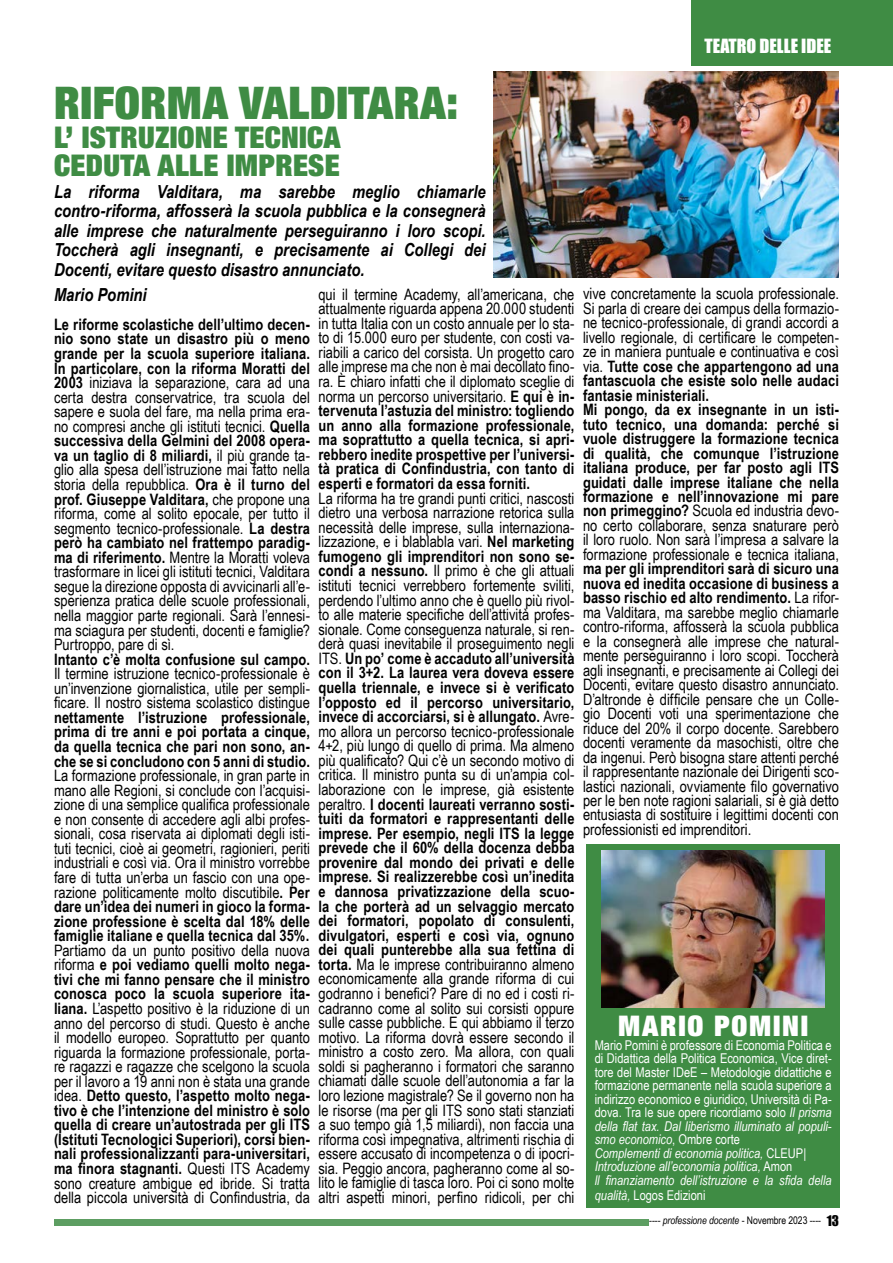
<style>
.page{position:relative;width:893px;height:1263px;background:#fff}
.page>*{position:absolute;margin:0;border:0;box-sizing:border-box;transform-origin:0 0}
.t1{font:900 expanded 45.15px "Helvetica Neue";letter-spacing:.01em;color:#3f8c44}
.t2{font:900 expanded 30px/28.5px "Helvetica Neue";letter-spacing:.01em;color:#3f8c44}
.t3{font:900 expanded 28.5px "Helvetica Neue";letter-spacing:.06em;color:#fff}
.t4{font:italic 700 18px/19.5px "Arial Narrow";color:#000;text-align:justify}
.t5{font:18px "Impact";color:#fff}
.t6{font:15.75px/14.5px "Arial Narrow";color:#000;text-align:justify}
.t7{font:700 15.75px/14.5px "Arial Narrow";letter-spacing:.005em;color:#000;text-align:justify}
.t8{font:13.5px/13.5px "Arial Narrow";color:#fff}
.t9{font:10.5px "Arial Narrow";letter-spacing:-.005em;color:#000}
.s1{font-weight:700}
.s2{font-style:italic}
.s3{font-family:"Impact";font-size:13.5px}
</style>
<div class="page">
<div style="left:54px;top:1219px;width:594px;height:6px;background:#5d9e62"></div>
<div style="left:692px;top:0;width:201px;height:65px;background:#3f8c44"></div>
<img style="left:493px;top:72px;width:346px;height:206px">
<div style="left:586px;top:844px;width:253px;height:364px;background:#3f8c44"></div>
<img style="left:602px;top:850px;width:222px;height:158px">
<p class="t5" style="left:705px;top:32px;width:128px">TEATRO DELLE IDEE</p>
<h1 class="t1" style="left:54px;top:74px;width:405px">RIFORMA VALDITARA:</h1>
<h2 class="t2" style="left:54px;top:122px;width:288px">L’ ISTRUZIONE TECNICA<br>CEDUTA ALLE IMPRESE</h2>
<p class="t4" style="left:54px;top:181px;width:433px">La riforma Valditara, ma sarebbe meglio chiamarle contro-riforma, affosserà la scuola pubblica e la consegnerà alle imprese che naturalmente perseguiranno i loro scopi.<br>Toccherà agli insegnanti, e precisamente ai Collegi dei Docenti, evitare questo disastro annunciato.</p>
<p class="t4" style="left:54px;top:284px;width:94px">Mario Pomini</p>
<p class="t6" style="left:318px;top:286px;width:257px">qui il termine Academy, all’americana, che attualmente riguarda appena 20.000 studenti in tutta Italia con un costo annuale per lo sta&shy;to di 15.000 euro per studente, con costi va&shy;riabili a carico del corsista. Un progetto caro alle imprese ma che non è mai decollato fino&shy;ra. È chiaro infatti che il diplomato sceglie di norma un percorso universitario. <span class="s1">E qui è in&shy;tervenuta l’astuzia del ministro: togliendo un anno alla formazione professionale, ma soprattutto a quella tecnica, si apri&shy;rebbero inedite prospettive per l’universi&shy;tà pratica di Confindustria, con tanto di esperti e formatori da essa forniti.</span></p>
<p class="t6" style="left:318px;top:490px;width:258px">La riforma ha tre grandi punti critici, nascosti dietro una verbosa narrazione retorica sulla necessità delle imprese, sulla internaziona&shy;lizzazione, e i blablabla vari. <span class="s1">Nel marketing fumogeno gli imprenditori non sono se&shy;condi a nessuno.</span> Il primo è che gli attuali istituti tecnici verrebbero fortemente sviliti, perdendo l’ultimo anno che è quello più rivol&shy;to alle materie specifiche dell’attività profes&shy;sionale. Come conseguenza naturale, si ren&shy;derà quasi inevitabile il proseguimento negli ITS. <span class="s1">Un po’ come è accaduto all’università con il 3+2. La laurea vera doveva essere quella triennale, e invece si è verificato l’opposto ed il percorso universitario, invece di accorciarsi, si è allungato.</span> Avre&shy;mo allora un percorso tecnico-professionale 4+2, più lungo di quello di prima. Ma almeno più qualificato? Qui c’è un secondo motivo di critica. Il ministro punta su di un’ampia col&shy;laborazione con le imprese, già esistente peraltro. <span class="s1">I docenti laureati verranno sosti&shy;tuiti da formatori e rappresentanti delle imprese. Per esempio, negli ITS la legge prevede che il 60% della docenza debba provenire dal mondo dei privati e delle imprese. Si realizzerebbe così un’inedita e dannosa privatizzazione della scuo&shy;la che porterà ad un selvaggio mercato dei formatori, popolato di consulenti, divulgatori, esperti e così via, ognuno dei quali punterebbe alla sua fettina di torta.</span> Ma le imprese contribuiranno almeno economicamente alla grande riforma di cui godranno i benefici? Pare di no ed i costi ri&shy;cadranno come al solito sui corsisti oppure sulle casse pubbliche. E qui abbiamo il terzo motivo. La riforma dovrà essere secondo il ministro a costo zero. Ma allora, con quali soldi si pagheranno i formatori che saranno chiamati dalle scuole dell’autonomia a far la loro lezione magistrale? Se il governo non ha le risorse (ma per gli ITS sono stati stanziati a suo tempo già 1,5 miliardi), non faccia una riforma così impegnativa, altrimenti rischia di essere accusato di incompetenza o di ipocri&shy;sia. Peggio ancora, pagheranno come al so&shy;lito le famiglie di tasca loro. Poi ci sono molte altri aspetti minori, perfino ridicoli, per chi</p>
<p class="t6" style="left:54px;top:316px;width:258px"><span class="s1">Le riforme scolastiche dell’ultimo decen&shy;nio sono state un disastro più o meno grande per la scuola superiore italiana.<br>In particolare, con la riforma Moratti del 2003</span> iniziava la separazione, cara ad una certa destra conservatrice, tra scuola del sapere e suola del fare, ma nella prima era&shy;no compresi anche gli istituti tecnici. <span class="s1">Quella successiva della Gelmini del 2008 opera&shy;va un taglio di 8 miliardi,</span> il più grande ta&shy;glio alla spesa dell’istruzione mai fatto nella storia della repubblica. <span class="s1">Ora è il turno del prof. Giuseppe Valditara,</span> che propone una riforma, come al solito epocale, per tutto il segmento tecnico-professionale. <span class="s1">La destra però ha cambiato nel frattempo paradig&shy;ma di riferimento.</span> Mentre la Moratti voleva trasformare in licei gli istituti tecnici, Valditara segue la direzione opposta di avvicinarli all’e&shy;sperienza pratica delle scuole professionali, nella maggior parte regionali. Sarà l’ennesi&shy;ma sciagura per studenti, docenti e famiglie?<br>Purtroppo, pare di sì.</p>
<p class="t7" style="left:54px;top:651px;width:257px">Intanto c’è molta confusione sul campo.</p>
<p class="t6" style="left:54px;top:666px;width:257px">Il termine istruzione tecnico-professionale è un’invenzione giornalistica, utile per sempli&shy;ficare. Il nostro sistema scolastico distingue</p>
<p class="t7" style="left:54px;top:709px;width:257px">nettamente l’istruzione professionale, prima di tre anni e poi portata a cinque, da quella tecnica che pari non sono, an&shy;che se si concludono con 5 anni di studio.</p>
<p class="t6" style="left:54px;top:768px;width:257px">La formazione professionale, in gran parte in mano alle Regioni, si conclude con l’acquisi&shy;zione di una semplice qualifica professionale e non consente di accedere agli albi profes&shy;sionali, cosa riservata ai diplomati degli isti&shy;tuti tecnici, cioè ai geometri, ragionieri, periti industriali e così via. Ora il ministro vorrebbe fare di tutta un’erba un fascio con una ope&shy;razione politicamente molto discutibile<span class="s1">. Per dare un’idea dei numeri in gioco la forma&shy;zione professione è scelta dal 18% delle famiglie italiane e quella tecnica dal 35%.</span></p>
<p class="t6" style="left:54px;top:942px;width:258px">Partiamo da un punto positivo della nuova riforma <span class="s1">e poi vediamo quelli molto nega&shy;tivi che mi fanno pensare che il ministro conosca poco la scuola superiore ita&shy;liana.</span> L’aspetto positivo è la riduzione di un anno del percorso di studi. Questo è anche il modello europeo. Soprattutto per quanto riguarda la formazione professionale, porta&shy;re ragazzi e ragazze che scelgono la scuola per il lavoro a 19 anni non è stata una grande idea. <span class="s1">Detto questo, l’aspetto molto nega&shy;tivo è che l’intenzione del ministro è solo quella di creare un’autostrada per gli ITS (Istituti Tecnologici Superiori), corsi bien&shy;nali professionalizzanti para-universitari, ma finora stagnanti.</span> Questi ITS Academy sono creature ambigue ed ibride. Si tratta della piccola università di Confindustria, da</p>
<p class="t6" style="left:583px;top:286px;width:257px;text-align:left">vive concretamente la scuola professionale.<br>Si parla di creare dei campus della formazio&shy;ne tecnico-professionale, di grandi accordi a livello regionale, di certificare le competen&shy;ze in maniera puntuale e continuativa e così via. <span class="s1">Tutte cose che appartengono ad una fantascuola che esiste solo nelle audaci fantasie ministeriali.<br>Mi pongo, da ex insegnante in un isti&shy;tuto tecnico, una domanda: perché si vuole distruggere la formazione tecnica di qualità, che comunque l’istruzione italiana produce, per far posto agli ITS guidati dalle imprese italiane che nella formazione e nell’innovazione mi pare non primeggino?</span> Scuola ed industria devo&shy;no certo collaborare, senza snaturare però il loro ruolo. Non sarà l’impresa a salvare la formazione professionale e tecnica italiana,</p>
<p class="t6" style="left:583px;top:561px;width:257px"><span class="s1">ma per gli imprenditori sarà di sicuro una nuova ed inedita occasione di business a basso rischio ed alto rendimento.</span> La rifor&shy;ma Valditara, ma sarebbe meglio chiamarle contro-riforma, affosserà la scuola pubblica e la consegnerà alle imprese che natural&shy;mente perseguiranno i loro scopi. Toccherà agli insegnanti, e precisamente ai Collegi dei Docenti, evitare questo disastro annunciato.<br>D’altronde è difficile pensare che un Colle&shy;gio Docenti voti una sperimentazione che riduce del 20% il corpo docente. Sarebbero docenti veramente da masochisti, oltre che da ingenui. Però bisogna stare attenti perché il rappresentante nazionale dei Dirigenti sco&shy;lastici nazionali, ovviamente filo governativo per le ben note ragioni salariali, si è già detto entusiasta di sostituire i legittimi docenti con professionisti ed imprenditori.</p>
<h3 class="t3" style="left:618px;top:1008px;width:191px">MARIO POMINI</h3>
<p class="t8" style="left:595px;top:1038px;width:238px">Mario Pomini è professore di Economia Politica e di Didattica della Politica Economica, Vice diret&shy;tore del Master IDeE – Metodologie didattiche e formazione permanente nella scuola superiore a indirizzo economico e giuridico, Università di Pa&shy;dova. Tra le sue opere ricordiamo solo <span class="s2">Il prisma della flat tax. Dal liberismo illuminato al populi&shy;smo economico</span>, Ombre corte<br><span class="s2">Complementi di economia politica,</span> CLEUP| <span class="s2">Introduzione all’economia politica,</span> Amon<br><span class="s2">ll finanziamento dell’istruzione e la sfida della</span></p>
<p class="t8" style="left:595px;top:1188px;width:112px"><span class="s2">qualità,</span> Logos Edizioni</p>
<p class="t9" style="left:649px;top:1213px;width:191px">---- <span class="s2">professione docente</span> - Novembre 2023 ---- <span class="s3">13</span></p>
</div>
